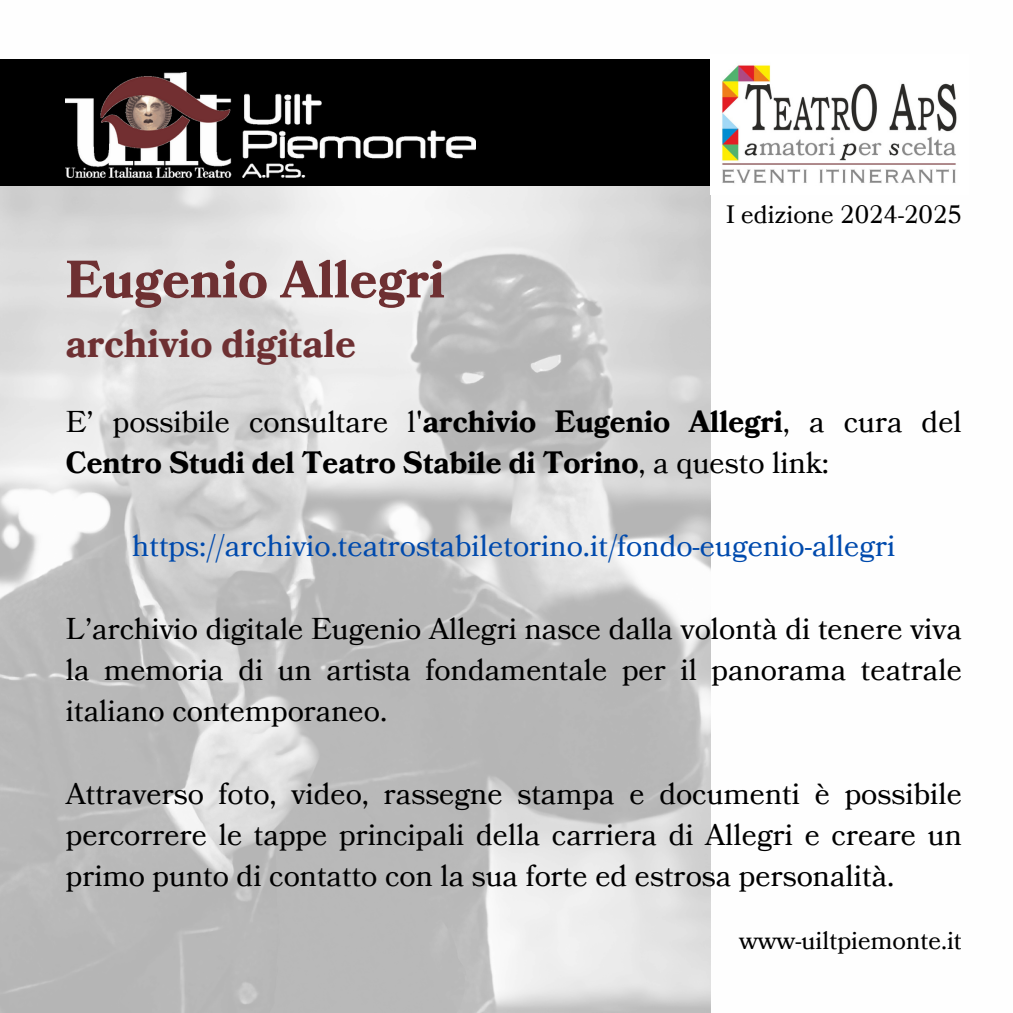
<style>
.page{position:relative;width:1013px;height:1013px;background:#fff}
.page>*{position:absolute;margin:0;border:0;box-sizing:border-box;transform-origin:0 0}
.t1{font:700 52.5px "Bookmania";color:#6e3032}
.t2{font:700 38.75px "Bookmania";color:#6e3032}
.t3{font:30px/41.2px "Bookmania";color:#000;text-align:justify}
.t4{font:700 30px/41.2px "Bookmania";color:#000}
.t5{font:30px "Bookmania";color:#004aad}
.t6{font:25px "Bookmania";color:#000}
.s1{font-weight:400}
</style>
<div class="page">
<img style="left:0;top:186px;width:711px;height:826px">
<div style="left:0;top:60px;width:836px;height:126px;background:#000"></div>
<img style="left:710px;top:60px;width:247px;height:135px">
<img style="left:66px;top:72px;width:410px;height:105px">
<h2 class="t1" style="left:66px;top:244px;width:380px">Eugenio Allegri</h2>
<h2 class="t2" style="left:66px;top:317px;width:291px">archivio digitale</h2>
<h2 class="t6" style="left:726px;top:198px;width:237px">I edizione 2024-2025</h2>
<p class="t4" style="left:66px;top:402px;width:897px"><span class="s1">E’ possibile consultare l'</span>archivio Eugenio Allegri<span class="s1">, a cura del<br></span>Centro Studi del Teatro Stabile di Torino<span class="s1">, a questo link:</span></p>
<p class="t5" style="left:132px;top:525px;width:764px">https://archivio.teatrostabiletorino.it/fondo-eugenio-allegri</p>
<h1 class="t3" style="left:66px;top:608px;width:897px">L’archivio digitale Eugenio Allegri nasce dalla volontà di tenere viva la memoria di un artista fondamentale per il panorama teatrale italiano contemporaneo.</h1>
<p class="t3" style="left:66px;top:773px;width:897px">Attraverso foto, video, rassegne stampa e documenti è possibile percorrere le tappe principali della carriera di Allegri e creare un primo punto di contatto con la sua forte ed estrosa personalità.</p>
<h2 class="t6" style="left:739px;top:923px;width:224px">www-uiltpiemonte.it</h2>
</div>
